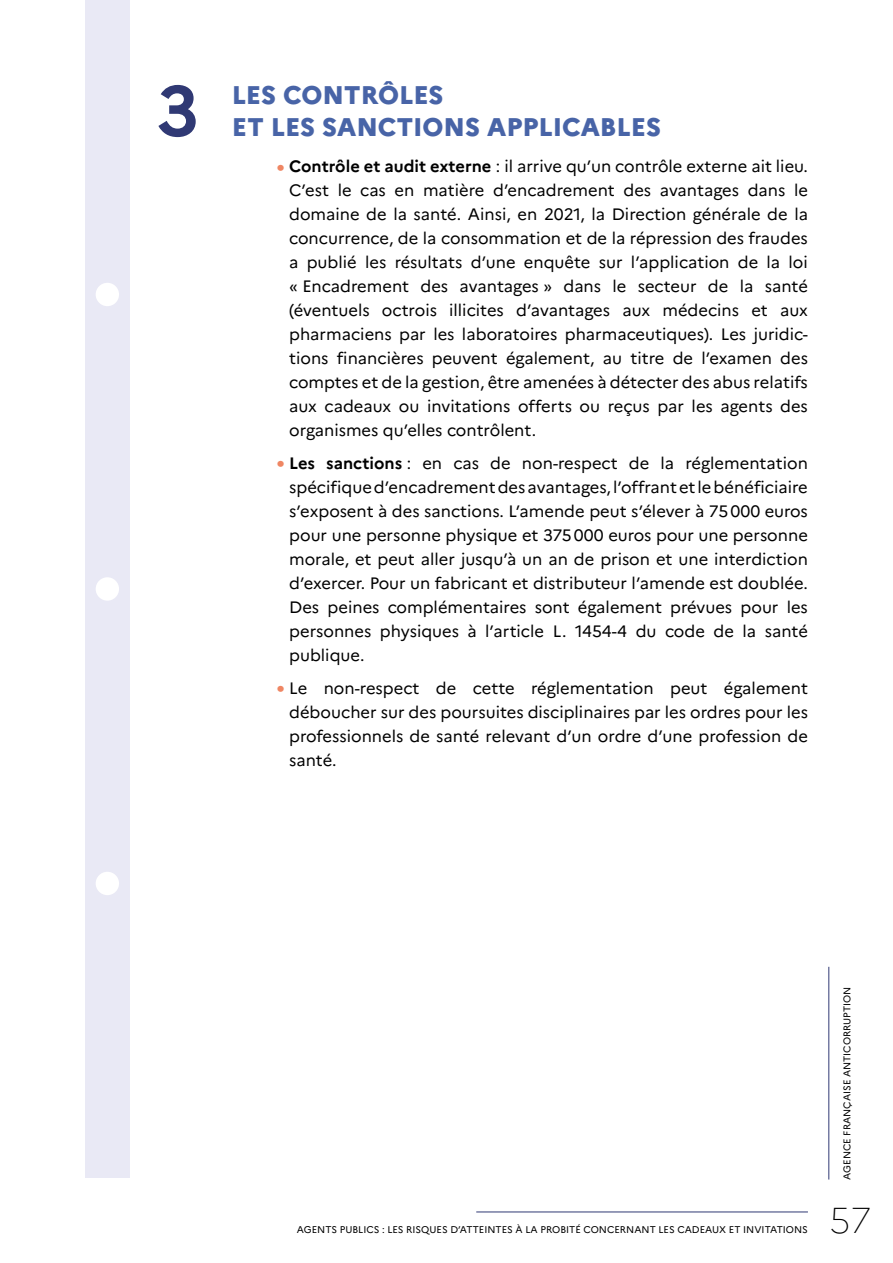
<style>
.page{position:relative;width:893px;height:1263px;background:#fff}
.page>*{position:absolute;margin:0;border:0;box-sizing:border-box;transform-origin:0 0}
.MF_Titre1_2ligne_H2{font:700 70.5px "Marianne";color:#303974}
.t1{font:100 36px "Marianne";color:#000}
.MF_Titre1_2ligne_H2-2{font:800 25.5px/31.5px "Marianne";color:#4864a7}
.t2{font:16.5px/24px "Marianne";color:#000;text-align:justify}
.t3{font:9.75px "Marianne";color:#000}
.s1{font-size:24px;color:#ef8663}
.s2{font-weight:700}
</style>
<div class="page">
<div style="left:85px;top:0;width:45px;height:1178px;background:#e9e9f5"></div>
<hr style="left:476px;top:1211px;width:332px;height:1px;background:#303974">
<hr style="left:828px;top:967px;width:1px;height:212px;background:#303974">
<div style="left:96px;top:283px;width:23px;height:23px;background:#fff;border-radius:50%"></div>
<div style="left:96px;top:577px;width:23px;height:24px;background:#fff;border-radius:50%"></div>
<div style="left:96px;top:872px;width:23px;height:23px;background:#fff;border-radius:50%"></div>
<h2 class="MF_Titre1_2ligne_H2" style="left:157px;top:68px;width:44px">3</h2>
<h2 class="MF_Titre1_2ligne_H2-2" style="left:232px;top:79px;width:431px">LES CONTRÔLES<br>ET LES SANCTIONS APPLICABLES</h2>
<p class="t2" style="left:289px;top:155px;width:520px;text-indent:-13px"><span class="s1">•</span> <span class="s2">Contrôle et audit externe</span> : il arrive qu’un contrôle externe ait lieu.<br>C’est le cas en matière d’encadrement des avantages dans le domaine de la santé. Ainsi, en 2021, la Direction générale de la concurrence, de la consommation et de la répression des fraudes a publié les résultats d’une enquête sur l’application de la loi « Encadrement des avantages » dans le secteur de la santé (éventuels octrois illicites d’avantages aux médecins et aux pharmaciens par les laboratoires pharmaceutiques). Les juridic&shy;tions financières peuvent également, au titre de l’examen des comptes et de la gestion, être amenées à détecter des abus relatifs aux cadeaux ou invitations offerts ou reçus par les agents des organismes qu’elles contrôlent.</p>
<p class="t2" style="left:289px;top:451px;width:520px;text-indent:-13px"><span class="s1">•</span> <span class="s2">Les sanctions</span> : en cas de non-respect de la réglementation spécifique d’encadrement des avantages, l’offrant et le bénéficiaire s’exposent à des sanctions. L’amende peut s’élever à 75000 euros pour une personne physique et 375000 euros pour une personne morale, et peut aller jusqu’à un an de prison et une interdiction d’exercer. Pour un fabricant et distributeur l’amende est doublée.<br>Des peines complémentaires sont également prévues pour les personnes physiques à l’article L. 1454-4 du code de la santé publique.</p>
<p class="t2" style="left:289px;top:676px;width:520px;text-indent:-13px"><span class="s1">•</span> Le non-respect de cette réglementation peut également déboucher sur des poursuites disciplinaires par les ordres pour les professionnels de santé relevant d’un ordre d’une profession de santé.</p>
<p class="t3" style="left:297px;top:1224px;width:513px">AGENTS PUBLICS : LES RISQUES D’ATTEINTES À LA PROBITÉ CONCERNANT LES CADEAUX ET INVITATIONS</p>
<p class="t3" style="left:841px;top:1179px;width:194px;rotate:-90deg">AGENCE FRANÇAISE ANTICORRUPTION</p>
<h2 class="t1" style="left:829px;top:1198px;width:44px">57</h2>
</div>
